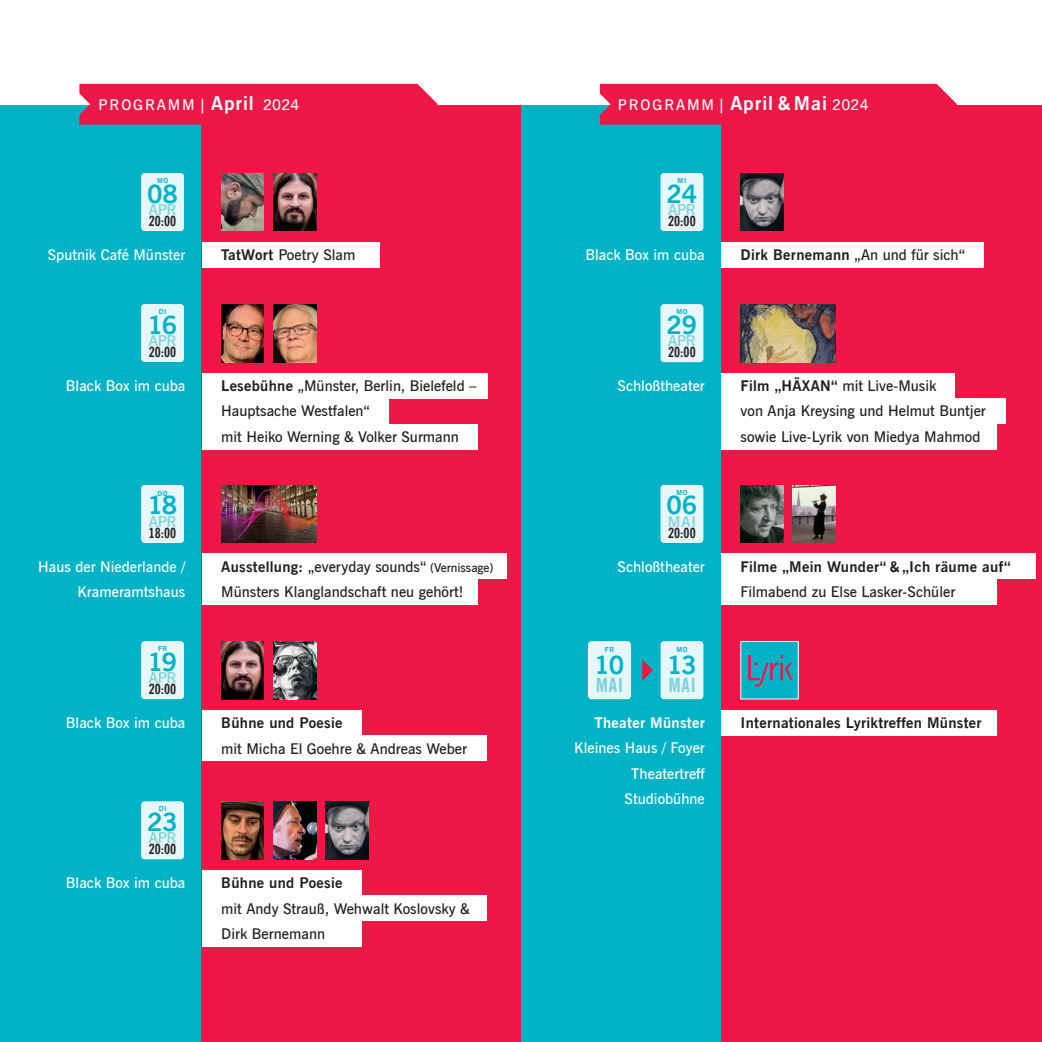
<style>
.page{position:relative;width:1042px;height:1042px;background:#fff}
.page>*{position:absolute;margin:0;border:0;box-sizing:border-box;transform-origin:0 0}
.t1{font:700 25.55px "News Gothic BT";letter-spacing:-.025em;color:#00b2c5}
.t2{font:700 condensed 19.25px "News Gothic BT";letter-spacing:.04em;color:#79cfdb}
.t3{font:600 15.05px "News Gothic BT";letter-spacing:-.015em;color:#79cfdb}
.t4{font:600 14.88px/25.4px "News Gothic BT";color:#231f20}
.t5{font:600 14.88px/25.4px "News Gothic BT";color:#fff;text-align:right}
.t6{font:700 14.88px "News Gothic BT";letter-spacing:.02em;color:#231f20}
.t7{font:600 14.88px "News Gothic BT";letter-spacing:.13em;color:#fff}
.t8{font:700 14.88px "News Gothic BT";letter-spacing:.02em;color:#fff}
.t9{font:700 condensed 14px "News Gothic BT";color:#231f20}
.t10{font:700 7px "News Gothic BT";letter-spacing:.07em;color:#00b2c5}
.s1{font-weight:700}
.s2{font-weight:700;font-size:19.25px}
.s3{font-size:12.25px}
</style>
<div class="page">
<div style="left:0;top:104px;width:521px;height:938px;background:#00b2c5"></div>
<div style="left:202px;top:84px;width:319px;height:958px;background:#ed1845"></div>
<div style="left:521px;top:98px;width:223px;height:944px;background:#00b2c5"></div>
<div style="left:721px;top:0;width:321px;height:1042px;background:#ed1845"></div>
<div style="left:0;top:0;width:1042px;height:104px;background:#fff"></div>
<div style="left:79px;top:84px;width:363px;height:41px;background:#ed1845"></div>
<div style="left:600px;top:84px;width:361px;height:41px;background:#ed1845"></div>
<div style="left:202px;top:242px;width:177px;height:25px;background:#fff"></div>
<div style="left:721px;top:242px;width:263px;height:25px;background:#fff"></div>
<svg style="left:642px;top:659px;width:11px;height:22px"></svg>
<img style="left:221px;top:173px;width:43px;height:58px">
<img style="left:273px;top:173px;width:43px;height:58px">
<div style="left:142px;top:174px;width:41px;height:56px;background:#e5f7f9;border-radius:3px"></div>
<div style="left:141px;top:173px;width:43px;height:58px;border:1px solid #fff;border-radius:3px"></div>
<div style="left:661px;top:642px;width:42px;height:57px;background:#e5f7f9;border-radius:3px"></div>
<div style="left:660px;top:641px;width:43px;height:58px;border:1px solid #fff;border-radius:3px"></div>
<div style="left:588px;top:642px;width:42px;height:57px;background:#e5f7f9;border-radius:3px"></div>
<div style="left:588px;top:641px;width:43px;height:58px;border:1px solid #fff;border-radius:3px"></div>
<img style="left:221px;top:304px;width:43px;height:58px">
<img style="left:221px;top:801px;width:43px;height:58px">
<img style="left:740px;top:485px;width:43px;height:58px">
<img style="left:273px;top:304px;width:43px;height:58px">
<img style="left:273px;top:801px;width:43px;height:58px">
<img style="left:325px;top:801px;width:43px;height:58px">
<img style="left:273px;top:641px;width:43px;height:58px">
<img style="left:793px;top:485px;width:42px;height:58px">
<div style="left:202px;top:373px;width:286px;height:25px;background:#fff"></div>
<div style="left:721px;top:373px;width:233px;height:25px;background:#fff"></div>
<div style="left:202px;top:870px;width:159px;height:25px;background:#fff"></div>
<div style="left:202px;top:710px;width:159px;height:25px;background:#fff"></div>
<div style="left:721px;top:710px;width:276px;height:25px;background:#fff"></div>
<div style="left:202px;top:554px;width:304px;height:25px;background:#fff"></div>
<div style="left:721px;top:554px;width:315px;height:25px;background:#fff"></div>
<div style="left:202px;top:398px;width:186px;height:26px;background:#fff"></div>
<div style="left:721px;top:398px;width:285px;height:26px;background:#fff"></div>
<div style="left:202px;top:895px;width:285px;height:26px;background:#fff"></div>
<div style="left:202px;top:735px;width:284px;height:26px;background:#fff"></div>
<div style="left:202px;top:579px;width:276px;height:26px;background:#fff"></div>
<div style="left:721px;top:579px;width:276px;height:26px;background:#fff"></div>
<div style="left:202px;top:424px;width:276px;height:25px;background:#fff"></div>
<div style="left:721px;top:424px;width:276px;height:25px;background:#fff"></div>
<div style="left:202px;top:921px;width:159px;height:26px;background:#fff"></div>
<img style="left:221px;top:641px;width:43px;height:58px">
<img style="left:740px;top:173px;width:43px;height:58px">
<img style="left:740px;top:304px;width:95px;height:58px">
<img style="left:221px;top:485px;width:95px;height:58px">
<div style="left:741px;top:641px;width:57px;height:58px;background:#00b2c5"></div>
<div style="left:740px;top:641px;width:58px;height:58px;border:1px solid #fff"></div>
<svg style="left:748px;top:655px;width:45px;height:32px"></svg>
<div style="left:142px;top:305px;width:41px;height:56px;background:#e5f7f9;border-radius:3px"></div>
<div style="left:141px;top:304px;width:43px;height:58px;border:1px solid #fff;border-radius:3px"></div>
<div style="left:142px;top:485px;width:41px;height:57px;background:#e5f7f9;border-radius:3px"></div>
<div style="left:141px;top:485px;width:43px;height:58px;border:1px solid #fff;border-radius:3px"></div>
<div style="left:142px;top:642px;width:41px;height:56px;background:#e5f7f9;border-radius:3px"></div>
<div style="left:141px;top:641px;width:43px;height:58px;border:1px solid #fff;border-radius:3px"></div>
<div style="left:142px;top:802px;width:41px;height:57px;background:#e5f7f9;border-radius:3px"></div>
<div style="left:141px;top:801px;width:43px;height:58px;border:1px solid #fff;border-radius:3px"></div>
<div style="left:661px;top:174px;width:42px;height:56px;background:#e5f7f9;border-radius:3px"></div>
<div style="left:660px;top:173px;width:43px;height:58px;border:1px solid #fff;border-radius:3px"></div>
<div style="left:661px;top:305px;width:42px;height:57px;background:#e5f7f9;border-radius:3px"></div>
<div style="left:660px;top:304px;width:43px;height:58px;border:1px solid #fff;border-radius:3px"></div>
<div style="left:661px;top:485px;width:42px;height:57px;background:#e5f7f9;border-radius:3px"></div>
<div style="left:660px;top:485px;width:43px;height:58px;border:1px solid #fff;border-radius:3px"></div>
<p class="t7" style="left:98px;top:96px;width:202px">PROGRAMM <span class="s1">|</span> <span class="s2">April</span> 2024</p>
<p class="t7" style="left:618px;top:96px;width:252px">PROGRAMM <span class="s1">|</span> <span class="s2">April&amp;Mai</span> 2024</p>
<p class="t10" style="left:157px;top:176px;width:13px">MO</p>
<p class="t9" style="left:149px;top:212px;width:29px">20:00</p>
<h1 class="t1" style="left:147px;top:178px;width:32px">08</h1>
<p class="t3" style="left:149px;top:200px;width:29px">APR</p>
<p class="t10" style="left:677px;top:176px;width:10px">MI</p>
<p class="t9" style="left:668px;top:212px;width:29px">20:00</p>
<h1 class="t1" style="left:666px;top:178px;width:32px">24</h1>
<p class="t3" style="left:668px;top:200px;width:29px">APR</p>
<p class="t5" style="left:48px;top:242px;width:139px">Sputnik Café Münster</p>
<p class="t5" style="left:585px;top:242px;width:121px">Black Box im cuba</p>
<p class="t4" style="left:221px;top:242px;width:136px"><span class="s1">TatWort</span> Poetry Slam</p>
<p class="t4" style="left:740px;top:242px;width:226px"><span class="s1">Dirk Bernemann</span> „An und für sich“</p>
<p class="t10" style="left:159px;top:307px;width:9px">DI</p>
<p class="t9" style="left:149px;top:343px;width:29px">20:00</p>
<h1 class="t1" style="left:148px;top:309px;width:31px">16</h1>
<p class="t3" style="left:149px;top:331px;width:29px">APR</p>
<p class="t10" style="left:676px;top:307px;width:13px">MO</p>
<p class="t9" style="left:668px;top:343px;width:29px">20:00</p>
<h1 class="t1" style="left:666px;top:309px;width:32px">29</h1>
<p class="t3" style="left:668px;top:331px;width:29px">APR</p>
<p class="t4" style="left:221px;top:373px;width:257px"><span class="s1">Lesebühne</span> „Münster, Berlin, Bielefeld –<br>Hauptsache Westfalen“<br>mit Heiko Werning &amp; Volker Surmann</p>
<p class="t4" style="left:740px;top:373px;width:247px"><span class="s1">Film „HÄXAN“</span> mit Live-Musik<br>von Anja Kreysing und Helmut Buntjer sowie Live-Lyrik von Miedya Mahmod</p>
<p class="t5" style="left:66px;top:373px;width:121px">Black Box im cuba</p>
<p class="t5" style="left:617px;top:373px;width:89px">Schloßtheater</p>
<p class="t10" style="left:158px;top:489px;width:12px">DO</p>
<p class="t9" style="left:149px;top:524px;width:29px">18:00</p>
<h1 class="t1" style="left:148px;top:490px;width:31px">18</h1>
<p class="t3" style="left:149px;top:512px;width:29px">APR</p>
<p class="t10" style="left:676px;top:488px;width:13px">MO</p>
<p class="t9" style="left:668px;top:524px;width:29px">20:00</p>
<h1 class="t1" style="left:666px;top:490px;width:32px">06</h1>
<p class="t3" style="left:668px;top:512px;width:29px">MAI</p>
<p class="t5" style="left:38px;top:554px;width:149px">Haus der Niederlande /<br>Krameramtshaus</p>
<p class="t5" style="left:617px;top:554px;width:89px">Schloßtheater</p>
<p class="t4" style="left:221px;top:554px;width:274px"><span class="s1">Ausstellung:</span> „everyday sounds“ <span class="s3">(Vernissage)<br></span>Münsters Klanglandschaft neu gehört!</p>
<p class="t6" style="left:740px;top:557px;width:272px">Filme „Mein Wunder“ &amp; „Ich räume auf“</p>
<p class="t4" style="left:740px;top:579px;width:216px">Filmabend zu Else Lasker-Schüler</p>
<p class="t10" style="left:158px;top:644px;width:11px">FR</p>
<p class="t9" style="left:149px;top:680px;width:29px">20:00</p>
<h1 class="t1" style="left:148px;top:646px;width:31px">19</h1>
<p class="t3" style="left:149px;top:668px;width:29px">APR</p>
<p class="t10" style="left:605px;top:645px;width:11px">FR</p>
<p class="t10" style="left:676px;top:645px;width:13px">MO</p>
<h1 class="t1" style="left:594px;top:650px;width:31px">10</h1>
<h1 class="t1" style="left:667px;top:650px;width:31px">13</h1>
<p class="t2" style="left:596px;top:673px;width:29px">MAI</p>
<p class="t2" style="left:668px;top:673px;width:29px">MAI</p>
<p class="t5" style="left:66px;top:710px;width:121px">Black Box im cuba</p>
<p class="t8" style="left:594px;top:714px;width:112px">Theater Münster</p>
<p class="t5" style="left:574px;top:735px;width:132px">Kleines Haus / Foyer<br>Theatertreff<br>Studiobühne</p>
<p class="t6" style="left:221px;top:714px;width:123px">Bühne und Poesie</p>
<p class="t4" style="left:221px;top:735px;width:247px">mit Micha El Goehre &amp; Andreas Weber</p>
<p class="t10" style="left:159px;top:804px;width:9px">DI</p>
<p class="t9" style="left:149px;top:841px;width:29px">20:00</p>
<h1 class="t1" style="left:147px;top:806px;width:32px">23</h1>
<p class="t3" style="left:149px;top:828px;width:29px">APR</p>
<p class="t5" style="left:66px;top:870px;width:121px">Black Box im cuba</p>
<p class="t6" style="left:221px;top:874px;width:123px">Bühne und Poesie</p>
<p class="t4" style="left:221px;top:895px;width:250px">mit Andy Strauß, Wehwalt Koslovsky &amp;<br>Dirk Bernemann</p>
<p class="t6" style="left:740px;top:714px;width:243px">Internationales Lyriktreffen Münster</p>
</div>
